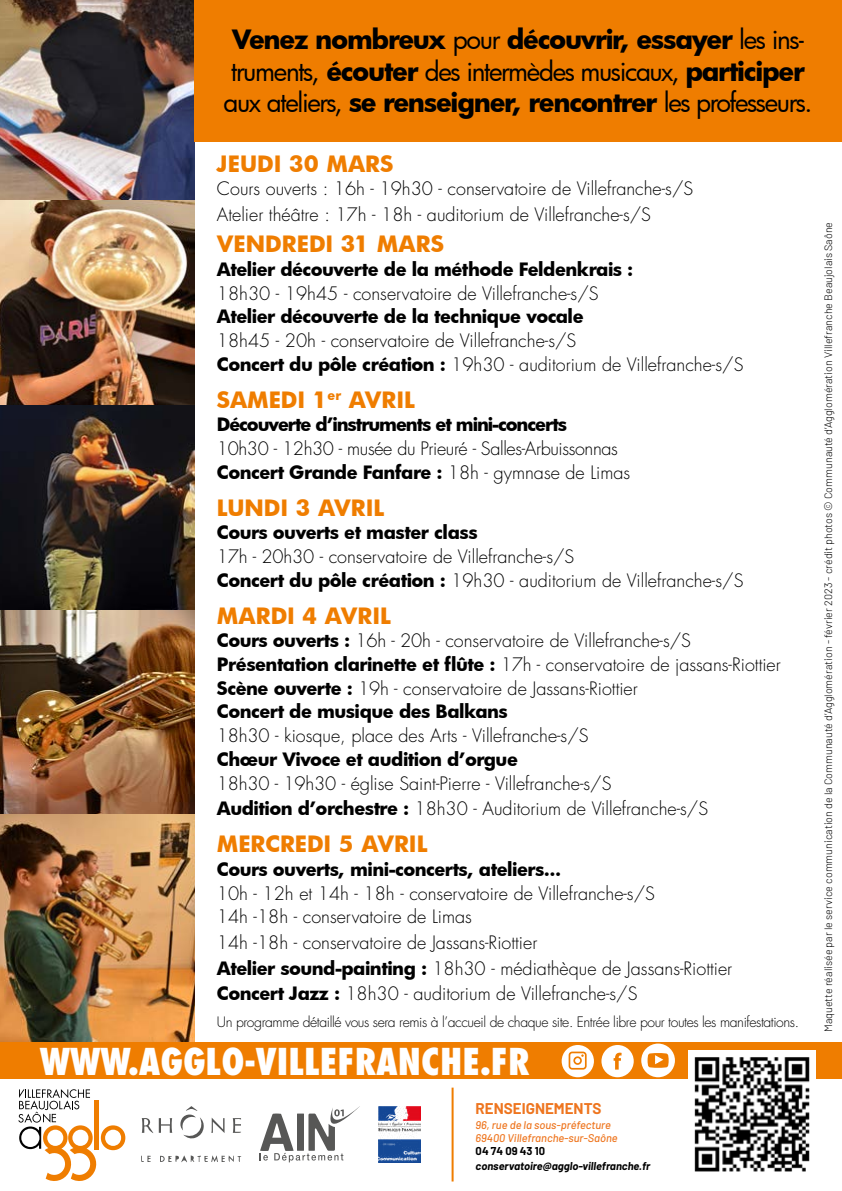
<style>
.page{position:relative;width:842px;height:1191px;background:#fff}
.page>*{position:absolute;margin:0;border:0;box-sizing:border-box;transform-origin:0 0}
.t1{font:800 condensed 36px "Futura LT";color:#fff}
.t2{font:700 26px/31.2px "Futura";letter-spacing:-.05em;color:#000;text-align:center}
.t3{font:700 22px "Futura";color:#ef7d00}
.t4{font:300 18px/23.6px "Futura LT";color:#000}
.t5{font:700 18px "Futura";letter-spacing:-.03em;color:#000}
.t6{font:300 18px "Futura LT";letter-spacing:-.02em;color:#000}
.t7{font:700 18px "Futura";letter-spacing:-.06em;color:#000}
.t8{font:700 15.2px "Barlow";color:#ee751f}
.t9{font:300 14px "Futura LT";letter-spacing:-.03em;color:#000}
.t10{font:italic 500 11.2px/13.2px "Barlow";color:#ee751e}
.t11{font:italic 700 11.2px "Barlow";color:#000}
.t12{font:700 11.2px "Barlow";color:#000}
.t13{font:300 10.8px "Barlow";color:#000}
.s1{font-weight:400}
.s2{font-family:"Futura";font-weight:700}
.s3{font-family:"Futura LT";font-weight:300}
</style>
<div class="page">
<img style="left:0;top:0;width:194px;height:1042px">
<div style="left:194px;top:0;width:648px;height:141px;background:#ef7d00"></div>
<div style="left:0;top:1042px;width:842px;height:37px;background:#ef7d00"></div>
<svg style="left:19px;top:1089px;width:106px;height:92px"></svg>
<svg style="left:159px;top:1118px;width:13px;height:14px"></svg>
<svg style="left:211px;top:1117px;width:14px;height:16px"></svg>
<svg style="left:142px;top:1118px;width:11px;height:15px"></svg>
<svg style="left:233px;top:1118px;width:8px;height:14px"></svg>
<svg style="left:180px;top:1106px;width:24px;height:33px"></svg>
<svg style="left:160px;top:1155px;width:81px;height:7px"></svg>
<svg style="left:141px;top:1155px;width:10px;height:7px"></svg>
<img style="left:379px;top:1106px;width:42px;height:56px">
<svg style="left:260px;top:1106px;width:100px;height:56px"></svg>
<div style="left:601px;top:1045px;width:33px;height:32px;background:#fff;border-radius:50%"></div>
<svg style="left:614px;top:1052px;width:8px;height:17px"></svg>
<div style="left:562px;top:1045px;width:32px;height:32px;background:#fff;border-radius:50%"></div>
<svg style="left:568px;top:1051px;width:19px;height:19px"></svg>
<svg style="left:641px;top:1043px;width:34px;height:34px"></svg>
<hr style="left:452px;top:1087px;width:2px;height:94px;background:#ef7d00">
<img style="left:688px;top:1051px;width:127px;height:121px">
<h2 class="t2" style="left:224px;top:23px;width:590px">Venez nombreux <span class="s1">pour</span> découvrir, essayer <span class="s1">les ins&shy;truments,</span> écouter <span class="s1">des intermèdes musicaux,</span> participer <span class="s1">aux ateliers,</span> se renseigner, rencontrer <span class="s1">les professeurs.</span></h2>
<p class="t3" style="left:217px;top:148px;width:178px">JEUDI 30 MARS</p>
<p class="t4" style="left:217px;top:176px;width:478px;line-height:25.6px">Cours ouverts : 16h - 19h30 - conservatoire de Villefranche-s/S<br>Atelier théâtre : 17h - 18h - auditorium de Villefranche-s/S</p>
<p class="t3" style="left:217px;top:228px;width:229px">VENDREDI 31 MARS</p>
<p class="t5" style="left:217px;top:256px;width:418px">Atelier découverte de la méthode Feldenkrais :</p>
<p class="t4" style="left:217px;top:282px;width:383px">18h30 - 19h45 - conservatoire de Villefranche-s/S</p>
<p class="t5" style="left:217px;top:304px;width:368px">Atelier découverte de la technique vocale</p>
<p class="t4" style="left:217px;top:329px;width:528px">18h45 - 20h - conservatoire de Villefranche-s/S<br><span class="s2">Concert du pôle création :</span> 19h30 - auditorium de Villefranche-s/S</p>
<p class="t3" style="left:217px;top:384px;width:200px">SAMEDI 1<sup>er</sup> AVRIL</p>
<p class="t7" style="left:217px;top:412px;width:352px">Découverte d’instruments et mini-concerts</p>
<p class="t6" style="left:217px;top:437px;width:403px">10h30 - 12h30 - musée du Prieuré - Salles-Arbuissonnas</p>
<p class="t5" style="left:217px;top:459px;width:415px">Concert Grande Fanfare : <span class="s3">18h - gymnase de Limas</span></p>
<p class="t3" style="left:217px;top:492px;width:169px">LUNDI 3 AVRIL</p>
<p class="t5" style="left:217px;top:520px;width:262px">Cours ouverts et master class</p>
<p class="t4" style="left:217px;top:545px;width:528px">17h - 20h30 - conservatoire de Villefranche-s/S<br><span class="s2">Concert du pôle création :</span> 19h30 - auditorium de Villefranche-s/S</p>
<p class="t3" style="left:217px;top:600px;width:176px">MARDI 4 AVRIL</p>
<p class="t4" style="left:217px;top:629px;width:565px"><span class="s2">Cours ouverts :</span> 16h - 20h - conservatoire de Villefranche-s/S<br><span class="s2">Présentation clarinette et flûte :</span> 17h - conservatoire de jassans-Riottier<br><span class="s2">Scène ouverte :</span> 19h - conservatoire de Jassans-Riottier</p>
<p class="t5" style="left:217px;top:699px;width:292px">Concert de musique des Balkans</p>
<p class="t4" style="left:217px;top:724px;width:373px">18h30 - kiosque, place des Arts - Villefranche-s/S</p>
<p class="t5" style="left:217px;top:746px;width:303px">Chœur Vivoce et audition d’orgue</p>
<p class="t4" style="left:217px;top:770px;width:493px;line-height:25.6px">18h30 - 19h30 - église Saint-Pierre - Villefranche-s/S<br><span class="s2">Audition d’orchestre :</span> 18h30 - Auditorium de Villefranche-s/S</p>
<p class="t3" style="left:217px;top:828px;width:212px">MERCREDI 5 AVRIL</p>
<p class="t5" style="left:217px;top:856px;width:346px">Cours ouverts, mini-concerts, ateliers...</p>
<p class="t4" style="left:217px;top:881px;width:440px">10h - 12h et 14h - 18h - conservatoire de Villefranche-s/S<br>14h -18h - conservatoire de Limas</p>
<p class="t4" style="left:217px;top:930px;width:517px;line-height:25.6px">14h -18h - conservatoire de Jassans-Riottier<br><span class="s2">Atelier sound-painting :</span> 18h30 - médiathèque de Jassans-Riottier<br><span class="s2">Concert Jazz :</span> 18h30 - auditorium de Villefranche-s/S</p>
<p class="t9" style="left:217px;top:1013px;width:584px">Un programme détaillé vous sera remis à l’accueil de chaque site. Entrée libre pour toutes les manifestations.</p>
<h1 class="t1" style="left:40px;top:1039px;width:491px">WWW.AGGLO-VILLEFRANCHE.FR</h1>
<p class="t8" style="left:476px;top:1097px;width:127px">RENSEIGNEMENTS</p>
<p class="t10" style="left:476px;top:1117px;width:143px">96, rue de la sous-préfecture<br>69400 Villefranche-sur-Saône</p>
<p class="t12" style="left:476px;top:1142px;width:71px">04 74 09 43 10</p>
<p class="t11" style="left:476px;top:1157px;width:176px">conservatoire@agglo-villefranche.fr</p>
<p class="t13" style="left:820px;top:1032px;width:811px;rotate:-90deg">Maquette réalisée par le service communication de la Communauté d’Agglomération - février 2023 - crédit photos © Communauté d’Agglomération Villefranche Beaujolais Saône</p>
</div>
